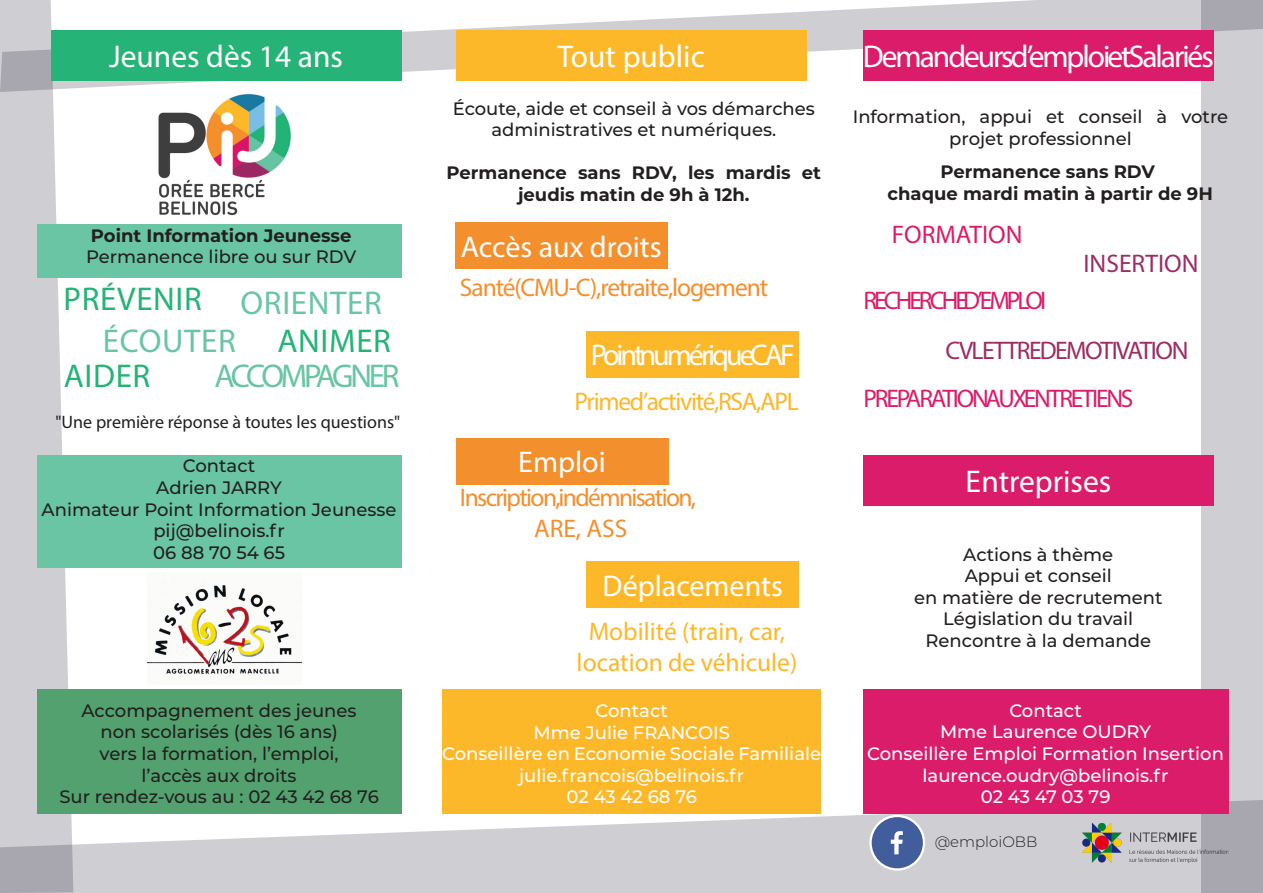
<style>
.page{position:relative;width:1263px;height:893px;background:#fff}
.page>*{position:absolute;margin:0;border:0;box-sizing:border-box;transform-origin:0 0}
.t1{font:33px "Myriad Pro";letter-spacing:.02em;color:#25b377}
.t2{font:33px "Myriad Pro";letter-spacing:.02em;color:#69c5a4}
.t3{font:33px "Myriad Pro";letter-spacing:-.105em;color:#69c5a4}
.t4{font:31.5px "Myriad Pro";color:#fff}
.t5{font:31.5px "Myriad Pro";letter-spacing:-.065em;color:#fff}
.t6{font:30px "Myriad Pro";color:#fff}
.t7{font:30px "Myriad Pro";letter-spacing:-.1em;color:#fff}
.t8{font:25.5px "Myriad Pro";letter-spacing:-.05em;color:#f48f2e}
.t9{font:25.5px "Myriad Pro";color:#fdb82a}
.t10{font:25.5px "Myriad Pro";letter-spacing:-.085em;color:#db1c6a}
.t11{font:25.5px "Myriad Pro";letter-spacing:-.05em;color:#fdb82a}
.t12{font:25.5px "Myriad Pro";letter-spacing:-.06em;color:#9d2d64}
.t13{font:25.5px "Myriad Pro";letter-spacing:-.115em;color:#db1c6a}
.t14{font:25.5px "Myriad Pro";color:#db1c6a}
.t15{font:25.5px "Myriad Pro";color:#9d2d64}
.t16{font:500 18px/21.6px "Montserrat";color:#231f20;text-align:center}
.t17{font:500 18px "Montserrat";color:#fff}
.t18{font:700 18px/21.6px "Montserrat";color:#231f20;text-align:center}
.t19{font:18px "Myriad Pro";color:#231f20}
.t20{font:300 15px "Montserrat";color:#231f20}
</style>
<div class="page">
<div style="left:1201px;top:0;width:62px;height:893px;background:#cfced3"></div>
<svg style="left:73px;top:0;width:1190px;height:89px"></svg>
<svg style="left:0;top:0;width:73px;height:799px;background:#d3d2d7"></svg>
<svg style="left:0;top:799px;width:1263px;height:94px;background:#d2d1d6"></svg>
<div style="left:863px;top:30px;width:351px;height:51px;background:#db1c6a"></div>
<div style="left:870px;top:816px;width:54px;height:53px;background:#415d9b;border-radius:50%"></div>
<div style="left:869px;top:815px;width:56px;height:56px;border:2px solid #fff;border-radius:50%"></div>
<svg style="left:891px;top:831px;width:12px;height:23px"></svg>
<div style="left:863px;top:455px;width:351px;height:51px;background:#db1c6a"></div>
<div style="left:863px;top:689px;width:365px;height:125px;background:#db1c6a"></div>
<div style="left:456px;top:30px;width:350px;height:51px;background:#fdb82a"></div>
<div style="left:442px;top:689px;width:379px;height:125px;background:#fdb82a"></div>
<div style="left:51px;top:30px;width:350px;height:51px;background:#25b377"></div>
<div style="left:37px;top:224px;width:364px;height:53px;background:#69c5a4"></div>
<img style="left:159px;top:94px;width:131px;height:122px">
<div style="left:37px;top:455px;width:364px;height:113px;background:#69c5a4"></div>
<div style="left:37px;top:689px;width:364px;height:124px;background:#53a16f"></div>
<img style="left:148px;top:585px;width:153px;height:89px">
<img style="left:1083px;top:820px;width:146px;height:47px">
<div style="left:586px;top:331px;width:213px;height:46px;background:#fdb82a"></div>
<div style="left:455px;top:223px;width:213px;height:46px;background:#f48f2e"></div>
<div style="left:586px;top:561px;width:213px;height:47px;background:#fdb82a"></div>
<div style="left:456px;top:438px;width:212px;height:47px;background:#f48f2e"></div>
<p class="t4" style="left:109px;top:37px;width:236px">Jeunes dès 14 ans</p>
<p class="t18" style="left:91px;top:224px;width:262px">Point Information Jeunesse</p>
<p class="t16" style="left:86px;top:245px;width:272px">Permanence libre ou sur RDV</p>
<p class="t1" style="left:63px;top:278px;width:140px">PRÉVENIR</p>
<p class="t2" style="left:241px;top:282px;width:143px">ORIENTER</p>
<p class="t2" style="left:103px;top:320px;width:135px">ÉCOUTER</p>
<p class="t1" style="left:277px;top:320px;width:115px">ANIMER</p>
<p class="t1" style="left:64px;top:356px;width:88px">AIDER</p>
<p class="t3" style="left:214px;top:356px;width:187px">ACCOMPAGNER</p>
<p class="t19" style="left:56px;top:411px;width:346px">"Une première réponse à toutes les questions"</p>
<p class="t16" style="left:183px;top:454px;width:74px">Contact</p>
<p class="t16" style="left:156px;top:476px;width:127px">Adrien JARRY</p>
<p class="t16" style="left:42px;top:498px;width:356px">Animateur Point Information Jeunesse</p>
<p class="t16" style="left:153px;top:519px;width:133px">pij@belinois.fr</p>
<p class="t16" style="left:153px;top:541px;width:133px">06 88 70 54 65</p>
<p class="t16" style="left:82px;top:699px;width:277px">Accompagnement des jeunes</p>
<p class="t16" style="left:100px;top:720px;width:239px">non scolarisés (dès 16 ans)</p>
<p class="t16" style="left:100px;top:742px;width:240px">vers la formation, l’emploi,</p>
<p class="t16" style="left:142px;top:764px;width:156px">l’accès aux droits</p>
<p class="t16" style="left:59px;top:785px;width:321px">Sur rendez-vous au : 02 43 42 68 76</p>
<p class="t4" style="left:557px;top:37px;width:149px">Tout public</p>
<p class="t16" style="left:453px;top:97px;width:364px">Écoute, aide et conseil à vos démarches</p>
<p class="t16" style="left:491px;top:118px;width:286px">administratives et numériques.</p>
<p class="t18" style="left:446px;top:161px;width:376px">Permanence sans RDV, les mardis et jeudis matin de 9h à 12h.</p>
<p class="t6" style="left:461px;top:228px;width:202px">Accès aux droits</p>
<p class="t8" style="left:460px;top:271px;width:310px">Santé (CMU-C), retraite, logement</p>
<p class="t7" style="left:591px;top:336px;width:205px">Point numérique CAF</p>
<p class="t11" style="left:574px;top:386px;width:226px">Prime d’activité, RSA,APL</p>
<p class="t6" style="left:518px;top:444px;width:89px">Emploi</p>
<p class="t8" style="left:460px;top:482px;width:238px">Inscription, indémnisation,</p>
<p class="t8" style="left:534px;top:513px;width:95px">ARE, ASS</p>
<p class="t6" style="left:603px;top:567px;width:182px">Déplacements</p>
<p class="t9" style="left:589px;top:616px;width:198px">Mobilité (train, car,</p>
<p class="t9" style="left:577px;top:646px;width:222px">location de véhicule)</p>
<p class="t17" style="left:595px;top:698px;width:74px">Contact</p>
<p class="t17" style="left:533px;top:720px;width:198px">Mme Julie FRANCOIS</p>
<p class="t17" style="left:442px;top:741px;width:380px">Conseillère en Economie Sociale Familiale</p>
<p class="t17" style="left:519px;top:763px;width:227px">julie.francois@belinois.fr</p>
<p class="t17" style="left:566px;top:784px;width:132px">02 43 42 68 76</p>
<p class="t5" style="left:863px;top:37px;width:352px">Demandeurs d’emploi et Salariés</p>
<p class="t16" style="left:853px;top:105px;width:377px">Information, appui et conseil à votre projet professionnel</p>
<p class="t18" style="left:940px;top:160px;width:216px">Permanence sans RDV</p>
<p class="t18" style="left:887px;top:182px;width:327px">chaque mardi matin à partir de 9H</p>
<p class="t14" style="left:892px;top:219px;width:132px">FORMATION</p>
<p class="t15" style="left:1083px;top:247px;width:117px">INSERTION</p>
<p class="t13" style="left:863px;top:285px;width:184px">RECHERCHE D’EMPLOI</p>
<p class="t12" style="left:945px;top:334px;width:244px">CV LETTRE DE MOTIVATION</p>
<p class="t10" style="left:863px;top:382px;width:272px">PREPARATION AUX ENTRETIENS</p>
<p class="t4" style="left:965px;top:462px;width:147px">Entreprises</p>
<p class="t16" style="left:963px;top:543px;width:151px">Actions à thème</p>
<p class="t16" style="left:965px;top:564px;width:148px">Appui et conseil</p>
<p class="t16" style="left:914px;top:586px;width:250px">en matière de recrutement</p>
<p class="t16" style="left:943px;top:607px;width:191px">Législation du travail</p>
<p class="t16" style="left:925px;top:629px;width:227px">Rencontre à la demande</p>
<p class="t17" style="left:1009px;top:698px;width:74px">Contact</p>
<p class="t17" style="left:940px;top:719px;width:213px">Mme Laurence OUDRY</p>
<p class="t17" style="left:867px;top:741px;width:358px">Conseillère Emploi Formation Insertion</p>
<p class="t17" style="left:922px;top:763px;width:247px">laurence.oudry@belinois.fr</p>
<p class="t17" style="left:981px;top:784px;width:131px">02 43 47 03 79</p>
<p class="t20" style="left:935px;top:832px;width:104px">@emploiOBB</p>
</div>
